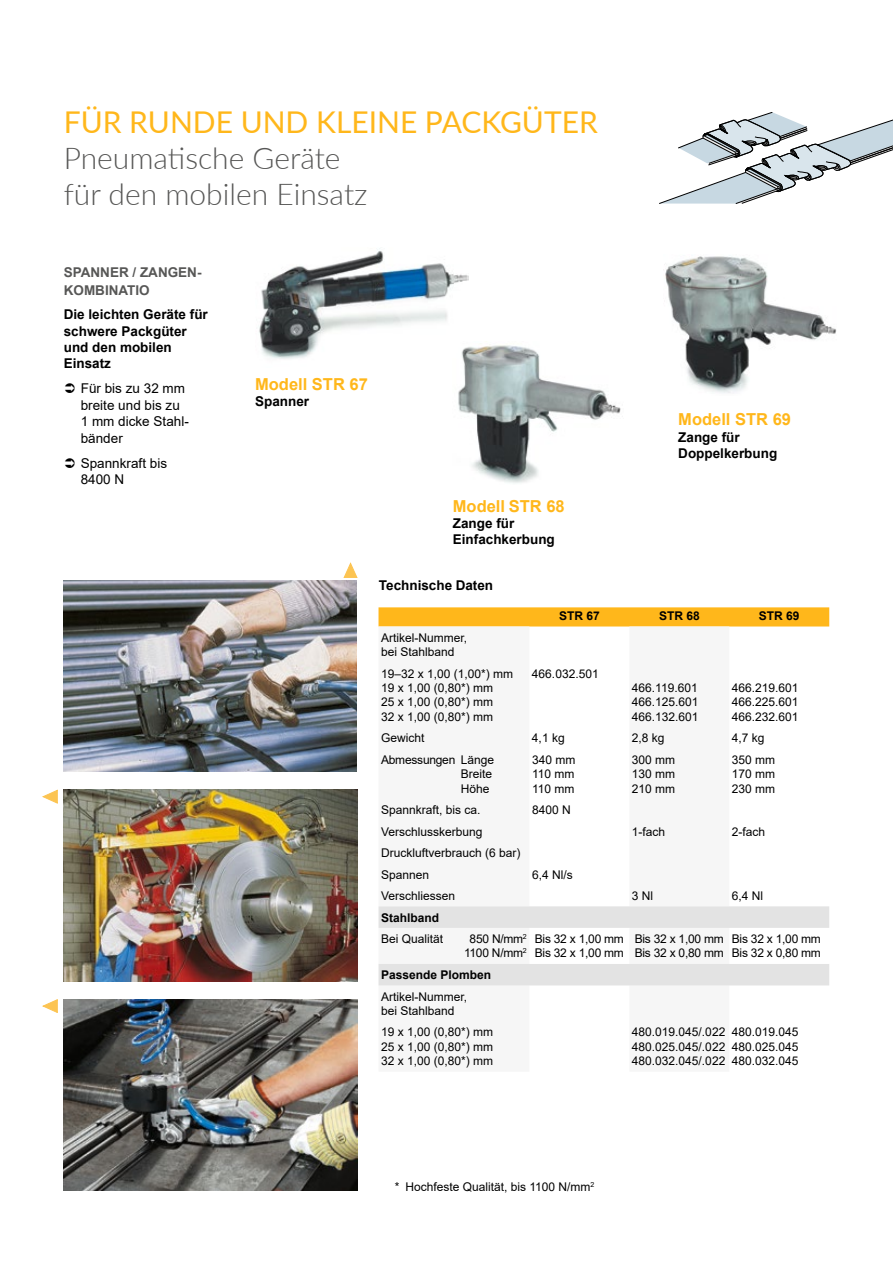
<style>
.page{position:relative;width:893px;height:1263px;background:#fff}
.page>*{position:absolute;margin:0;border:0;box-sizing:border-box;transform-origin:0 0}
.t1{font:300 30px/36px "Lato";color:#575756}
.t2{font:30px "Lato";color:#ffb71b}
.t3{font:700 16.5px "Arial";color:#ffb71b}
.t4{font:700 13.5px/16.4px "Arial";color:#000}
.t5{font:13.5px/16.5px "Arial";color:#000}
.t6{font:700 13.5px/18px "Arial";color:#575756}
.t7{font:12px/14.4px "Arial";color:#000;text-align:justify}
.t8{font:12px/14.4px "Arial";letter-spacing:-.02em;color:#000}
.t9{font:700 12px "Arial";color:#000}
</style>
<div class="page">
<img style="left:63px;top:580px;width:294px;height:192px">
<img style="left:64px;top:790px;width:293px;height:191px">
<img style="left:64px;top:999px;width:293px;height:192px">
<img style="left:665px;top:256px;width:172px;height:137px">
<svg style="left:659px;top:112px;width:234px;height:92px"></svg>
<img style="left:259px;top:248px;width:210px;height:111px">
<img style="left:453px;top:341px;width:168px;height:142px">
<svg style="left:43px;top:789px;width:15px;height:15px"></svg>
<svg style="left:344px;top:563px;width:13px;height:15px"></svg>
<svg style="left:43px;top:999px;width:15px;height:14px"></svg>
<div style="left:378px;top:607px;width:451px;height:19px;background:#ffb71b"></div>
<svg style="left:378px;top:626px;width:351px;height:360px;fill:#f6f6f6"></svg>
<svg style="left:378px;top:906px;width:451px;height:79px"></svg>
<h1 class="t2" style="left:64px;top:101px;width:535px">FÜR RUNDE UND KLEINE PACKGÜTER</h1>
<h1 class="t1" style="left:64px;top:139px;width:305px">Pneumatische Geräte für den mobilen Einsatz</h1>
<p class="t6" style="left:64px;top:263px;width:139px">SPANNER / ZANGEN-<br>KOMBINATIO</p>
<p class="t4" style="left:64px;top:307px;width:146px">Die leichten Geräte für schwere Packgüter und den mobilen<br>Einsatz</p>
<p class="t5" style="left:81px;top:380px;width:110px">Für bis zu 32 mm breite und bis zu<br>1 mm dicke Stahl&shy;bänder</p>
<p class="t5" style="left:81px;top:455px;width:88px">Spannkraft bis<br>8400 N</p>
<h2 class="t3" style="left:255px;top:372px;width:114px">Modell STR 67</h2>
<p class="t4" style="left:255px;top:393px;width:56px">Spanner</p>
<h2 class="t3" style="left:453px;top:494px;width:113px">Modell STR 68</h2>
<p class="t4" style="left:453px;top:515px;width:104px">Zange für<br>Einfachkerbung</p>
<p class="t4" style="left:379px;top:578px;width:116px">Technische Daten</p>
<h2 class="t3" style="left:678px;top:408px;width:114px">Modell STR 69</h2>
<p class="t4" style="left:678px;top:429px;width:101px">Zange für<br>Doppelkerbung</p>
<p class="t9" style="left:559px;top:608px;width:42px">STR 67</p>
<p class="t9" style="left:659px;top:608px;width:42px">STR 68</p>
<p class="t9" style="left:759px;top:608px;width:42px">STR 69</p>
<p class="t7" style="left:381px;top:630px;width:88px">Artikel-Nummer, bei Stahlband</p>
<p class="t7" style="left:381px;top:666px;width:134px;text-align:left">19–32 x 1,00 (1,00*) mm<br>19 x 1,00 (0,80*) mm<br>25 x 1,00 (0,80*) mm<br>32 x 1,00 (0,80*) mm</p>
<p class="t7" style="left:532px;top:666px;width:68px">466.032.501</p>
<p class="t7" style="left:632px;top:680px;width:68px">466.119.601<br>466.125.601<br>466.132.601</p>
<p class="t7" style="left:732px;top:680px;width:68px">466.219.601<br>466.225.601<br>466.232.601</p>
<p class="t7" style="left:381px;top:731px;width:45px">Gewicht</p>
<p class="t7" style="left:532px;top:731px;width:34px">4,1 kg</p>
<p class="t7" style="left:632px;top:731px;width:34px">2,8 kg</p>
<p class="t7" style="left:732px;top:731px;width:34px">4,7 kg</p>
<p class="t7" style="left:461px;top:752px;width:35px;text-align:left;text-indent:-80px">Abmessungen Länge<br>Breite<br>Höhe</p>
<p class="t7" style="left:532px;top:752px;width:45px">340 mm 110 mm 110 mm</p>
<p class="t7" style="left:632px;top:752px;width:45px">300 mm 130 mm 210 mm</p>
<p class="t7" style="left:732px;top:752px;width:45px">350 mm 170 mm 230 mm</p>
<p class="t7" style="left:381px;top:802px;width:101px">Spannkraft, bis ca.</p>
<p class="t7" style="left:532px;top:802px;width:40px">8400 N</p>
<p class="t7" style="left:381px;top:824px;width:103px">Verschlusskerbung</p>
<p class="t7" style="left:632px;top:824px;width:35px">1-fach</p>
<p class="t7" style="left:732px;top:824px;width:35px">2-fach</p>
<p class="t7" style="left:381px;top:842px;width:141px;line-height:21.5px">Druckluftverbrauch (6 bar)<br>Spannen</p>
<p class="t7" style="left:532px;top:867px;width:42px">6,4 Nl/s</p>
<p class="t7" style="left:381px;top:888px;width:76px">Verschliessen</p>
<p class="t7" style="left:632px;top:888px;width:23px">3 Nl</p>
<p class="t7" style="left:732px;top:888px;width:33px">6,4 Nl</p>
<p class="t9" style="left:381px;top:909px;width:60px">Stahlband</p>
<p class="t7" style="left:381px;top:931px;width:64px">Bei Qualität</p>
<p class="t8" style="left:464px;top:931px;width:64px;text-align:center">850 N/mm<sup>2<br></sup>1100 N/mm<sup>2</sup></p>
<p class="t8" style="left:535px;top:931px;width:91px">Bis 32 x 1,00 mm<br>Bis 32 x 1,00 mm</p>
<p class="t8" style="left:635px;top:931px;width:91px">Bis 32 x 1,00 mm<br>Bis 32 x 0,80 mm</p>
<p class="t8" style="left:732px;top:931px;width:91px">Bis 32 x 1,00 mm<br>Bis 32 x 0,80 mm</p>
<p class="t9" style="left:381px;top:966px;width:112px">Passende Plomben</p>
<p class="t7" style="left:381px;top:989px;width:88px">Artikel-Nummer, bei Stahlband</p>
<p class="t7" style="left:381px;top:1025px;width:114px">19 x 1,00 (0,80*) mm 25 x 1,00 (0,80*) mm 32 x 1,00 (0,80*) mm</p>
<p class="t7" style="left:632px;top:1025px;width:95px">480.019.045/.022<br>480.025.045/.022<br>480.032.045/.022</p>
<p class="t7" style="left:732px;top:1025px;width:68px">480.019.045<br>480.025.045<br>480.032.045</p>
<p class="t7" style="left:395px;top:1179px;width:201px">* Hochfeste Qualität, bis 1100 N/mm<sup>2</sup></p>
</div>
